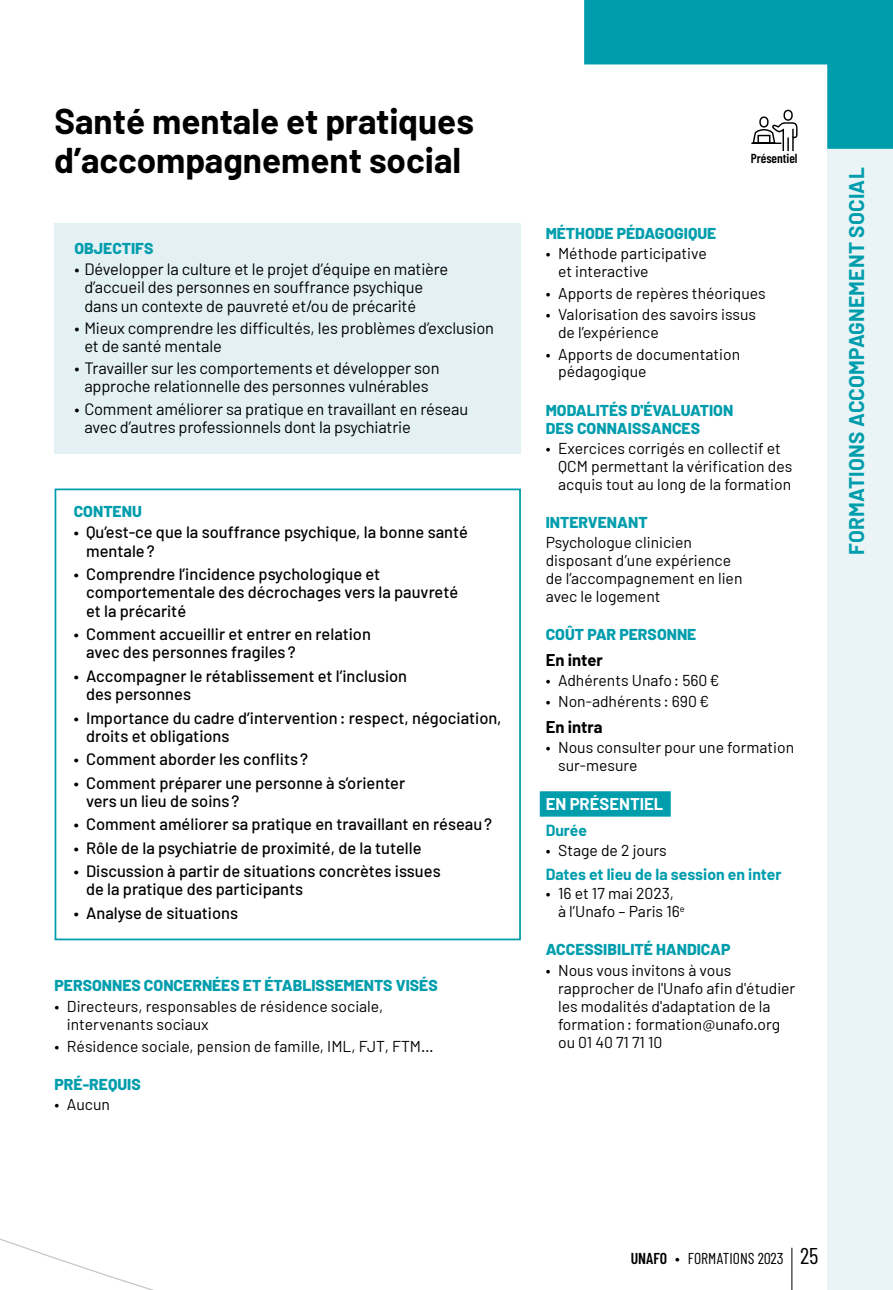
<style>
.page{position:relative;width:893px;height:1290px;background:#fff}
.page>*{position:absolute;margin:0;border:0;box-sizing:border-box;transform-origin:0 0}
.t1{font:700 35px/38.9px "Barlow";color:#000}
.t2{font:700 20.82px "Barlow";letter-spacing:.01em;color:#009dad}
.t3{font:700 16.62px "Barlow";color:#000}
.t4{font:700 16.62px "Barlow";color:#fff}
.t5{font:500 16.45px/18.4px "Barlow";color:#000}
.t6{font:16.45px/18.4px "Barlow";letter-spacing:-.01em;color:#000}
.t7{font:15.75px/18px "Barlow";color:#000}
.t8{font:800 15.75px/18px "Barlow";color:#009dad}
.t9{font:700 15.75px "Barlow";color:#009dad}
.t10{font:15.75px "Barlow Condensed";color:#000}
.t11{font:600 13.12px "Barlow Condensed";color:#000}
.s1{font-weight:600}
.s2{font-size:22.75px}
</style>
<div class="page">
<hr style="left:791px;top:1248px;width:1px;height:42px;background:#000">
<div style="left:827px;top:130px;width:66px;height:1160px;background:#eaf4f6"></div>
<div style="left:55px;top:223px;width:466px;height:231px;background:#e4f1f4"></div>
<div style="left:55px;top:488px;width:466px;height:452px;border:2px solid #009dad"></div>
<div style="left:540px;top:791px;width:131px;height:26px;background:#009dad"></div>
<svg style="left:584px;top:0;width:309px;height:151px"></svg>
<h1 class="t1" style="left:55px;top:102px;width:421px">Santé mentale et pratiques d’accompagnement social</h1>
<p class="t8" style="left:74px;top:239px;width:81px">OBJECTIFS</p>
<p class="t6" style="left:84px;top:259px;width:366px;text-indent:-10px">• Développer la culture et le projet d’équipe en matière d’accueil des personnes en souffrance psychique dans un contexte de pauvreté et/ou de précarité</p>
<p class="t6" style="left:84px;top:318px;width:411px;text-indent:-10px">• Mieux comprendre les difficultés, les problèmes d’exclusion et de santé mentale</p>
<p class="t6" style="left:74px;top:358px;width:367px;text-align:center">• Travailler sur les comportements et développer son approche relationnelle des personnes vulnérables</p>
<p class="t6" style="left:84px;top:399px;width:385px;text-indent:-10px">• Comment améliorer sa pratique en travaillant en réseau avec d’autres professionnels dont la psychiatrie</p>
<p class="t8" style="left:74px;top:502px;width:70px">CONTENU</p>
<p class="t5" style="left:86px;top:523px;width:383px;text-indent:-12px">• Qu’est-ce que la souffrance psychique, la bonne santé mentale?</p>
<p class="t5" style="left:86px;top:564px;width:374px;text-indent:-12px">• Comprendre l’incidence psychologique et comportementale des décrochages vers la pauvreté et la précarité</p>
<p class="t5" style="left:86px;top:625px;width:286px;text-indent:-12px">• Comment accueillir et entrer en relation avec des personnes fragiles ?</p>
<p class="t5" style="left:86px;top:666px;width:323px;text-indent:-12px">• Accompagner le rétablissement et l’inclusion des personnes</p>
<p class="t5" style="left:86px;top:708px;width:417px;text-indent:-12px">• Importance du cadre d’intervention: respect, négociation, droits et obligations</p>
<p class="t5" style="left:74px;top:750px;width:236px">• Comment aborder les conflits ?</p>
<p class="t5" style="left:86px;top:773px;width:321px;text-indent:-12px">• Comment préparer une personne à s’orienter vers un lieu de soins ?</p>
<p class="t5" style="left:74px;top:815px;width:420px">• Comment améliorer sa pratique en travaillant en réseau?</p>
<p class="t5" style="left:74px;top:838px;width:349px">• Rôle de la psychiatrie de proximité, de la tutelle</p>
<p class="t5" style="left:86px;top:861px;width:356px;text-indent:-12px">• Discussion à partir de situations concrètes issues de la pratique des participants</p>
<p class="t5" style="left:74px;top:903px;width:166px">• Analyse de situations</p>
<p class="t8" style="left:55px;top:976px;width:385px">PERSONNES CONCERNÉES ET ÉTABLISSEMENTS VISÉS</p>
<p class="t7" style="left:67px;top:997px;width:318px;text-indent:-12px">• Directeurs, responsables de résidence sociale, intervenants sociaux</p>
<p class="t7" style="left:55px;top:1036px;width:381px">• Résidence sociale, pension de famille, IML, FJT, FTM…</p>
<p class="t8" style="left:55px;top:1075px;width:88px">PRÉ-REQUIS</p>
<p class="t7" style="left:55px;top:1095px;width:57px">• Aucun</p>
<p class="t11" style="left:751px;top:149px;width:48px">Présentiel</p>
<p class="t8" style="left:546px;top:224px;width:172px">MÉTHODE PÉDAGOGIQUE</p>
<p class="t7" style="left:558px;top:244px;width:150px;text-indent:-12px">• Méthode participative et interactive</p>
<p class="t7" style="left:546px;top:284px;width:222px">• Apports de repères théoriques</p>
<p class="t7" style="left:558px;top:305px;width:199px;text-indent:-12px">• Valorisation des savoirs issus de l’expérience</p>
<p class="t7" style="left:558px;top:344px;width:184px;text-indent:-12px">• Apports de documentation pédagogique</p>
<p class="t8" style="left:546px;top:401px;width:189px">MODALITÉS D'ÉVALUATION<br>DES CONNAISSANCES</p>
<p class="t7" style="left:558px;top:439px;width:236px;text-indent:-12px">• Exercices corrigés en collectif et<br>QCM permettant la vérification des acquis tout au long de la formation</p>
<p class="t8" style="left:546px;top:513px;width:103px">INTERVENANT</p>
<p class="t7" style="left:546px;top:533px;width:198px">Psychologue clinicien disposant d’une expérience de l’accompagnement en lien avec le logement</p>
<p class="t8" style="left:546px;top:625px;width:152px">COÛT PAR PERSONNE</p>
<p class="t3" style="left:546px;top:649px;width:59px">En inter</p>
<p class="t7" style="left:546px;top:670px;width:175px">• Adhérents Unafo: 560€</p>
<p class="t7" style="left:546px;top:692px;width:165px">• Non-adhérents : 690€</p>
<p class="t3" style="left:546px;top:717px;width:58px">En intra</p>
<p class="t7" style="left:558px;top:738px;width:238px;text-indent:-12px">• Nous consulter pour une formation sur-mesure</p>
<p class="t4" style="left:546px;top:794px;width:119px">EN PRÉSENTIEL</p>
<p class="t9" style="left:546px;top:820px;width:43px">Durée</p>
<p class="t7" style="left:546px;top:840px;width:123px">• Stage de 2 jours</p>
<p class="t9" style="left:546px;top:864px;width:237px">Dates et lieu de la session en inter</p>
<p class="t7" style="left:558px;top:884px;width:128px;text-indent:-12px">• 16 et 17 mai 2023, à l’Unafo – Paris 16<sup>e</sup></p>
<p class="t8" style="left:546px;top:941px;width:186px">ACCESSIBILITÉ HANDICAP</p>
<p class="t7" style="left:558px;top:961px;width:239px;text-indent:-12px">• Nous vous invitons à vous rapprocher de l'Unafo afin d'étudier les modalités d'adaptation de la formation: formation@unafo.org ou 01 40 71 71 10</p>
<h2 class="t2" style="left:844px;top:554px;width:388px;rotate:-90deg">FORMATIONS ACCOMPAGNEMENT SOCIAL</h2>
<p class="t10" style="left:631px;top:1248px;width:189px"><span class="s1">UNAFO</span> • FORMATIONS 2023 <span class="s2">25</span></p>
</div>
